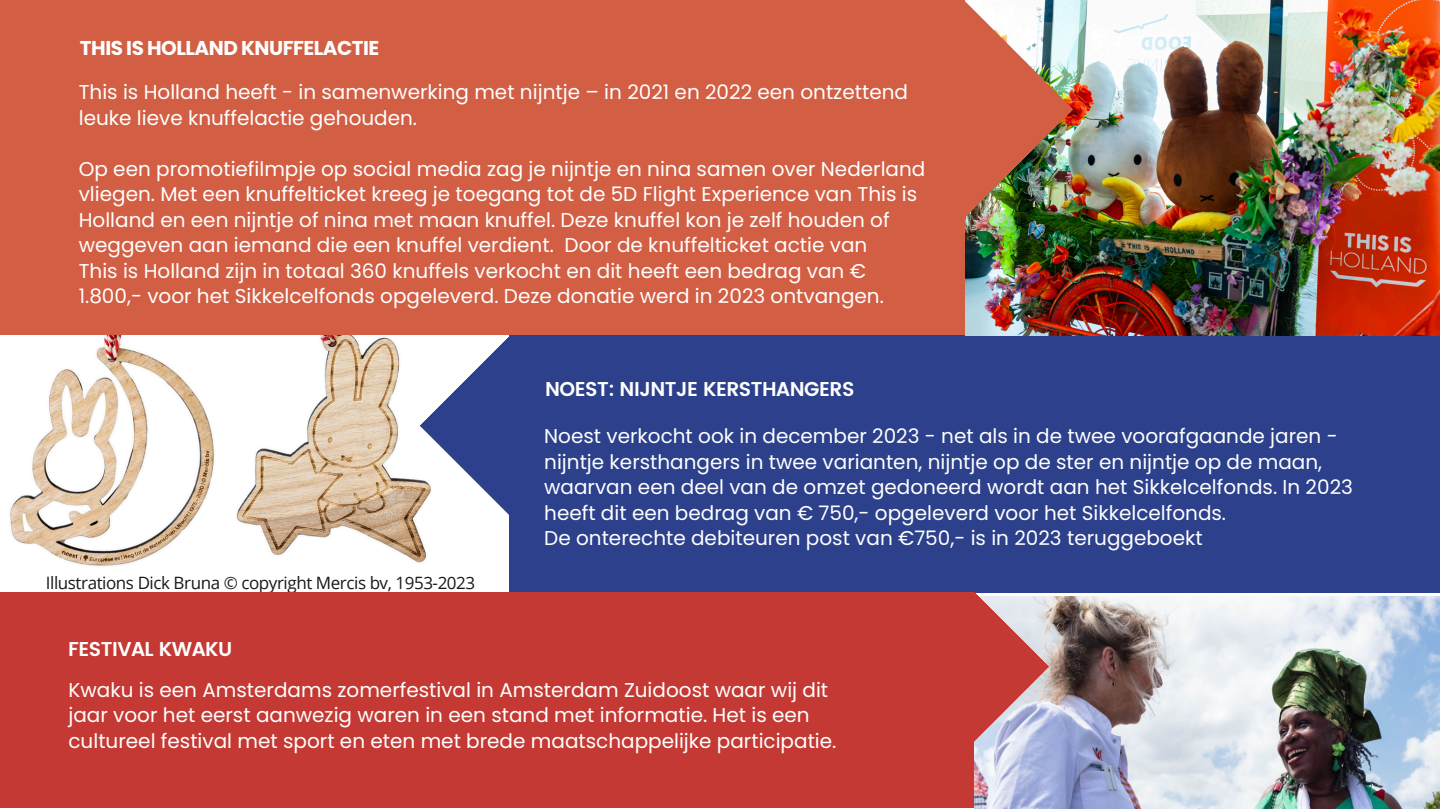
<style>
.page{position:relative;width:1440px;height:810px;background:#fff}
.page>*{position:absolute;margin:0;border:0;box-sizing:border-box;transform-origin:0 0}
.t1{font:20px/25.5px "Poppins";color:#fff}
.t2{font:600 20px "Poppins";letter-spacing:-.025em;color:#fff}
.t3{font:700 20px "Poppins";letter-spacing:-.025em;color:#fff}
.t4{font:17px "Open Sans";letter-spacing:-.025em;color:#191919}
.s1{color:#13538a}
</style>
<div class="page">
<div style="left:0;top:0;width:967px;height:367px;background:#d25e44"></div>
<div style="left:509px;top:336px;width:931px;height:257px;background:#2c408b"></div>
<img style="left:965px;top:0;width:475px;height:336px">
<img style="left:965px;top:0;width:109px;height:219px">
<img style="left:0;top:336px;width:235px;height:230px">
<img style="left:235px;top:336px;width:191px;height:227px">
<svg style="left:419px;top:336px;width:90px;height:180px"></svg>
<div style="left:0;top:592px;width:974px;height:216px;background:#c43933"></div>
<img style="left:974px;top:596px;width:466px;height:212px">
<svg style="left:974px;top:592px;width:75px;height:151px;background:#cb888c"></svg>
<h1 class="t3" style="left:80px;top:34px;width:301px">THIS IS HOLLAND KNUFFELACTIE</h1>
<h1 class="t1" style="left:79px;top:80px;width:831px">This is Holland heeft - in samenwerking met nijntje – in 2021 en 2022 een ontzettend leuke lieve knuffelactie gehouden.</h1>
<h2 class="t1" style="left:79px;top:156px;width:848px">Op een promotiefilmpje op social media zag je nijntje en nina samen over Nederland vliegen. Met een knuffelticket kreeg je toegang tot de 5D Flight Experience van This is Holland en een nijntje of nina met maan knuffel. Deze knuffel kon je zelf houden of weggeven aan iemand die een knuffel verdient. Door de knuffelticket actie van<br>This is Holland zijn in totaal 360 knuffels verkocht en dit heeft een bedrag van € 1.800,- voor het Sikkelcelfonds opgeleverd. Deze donatie werd in 2023 ontvangen.</h2>
<h2 class="t2" style="left:545px;top:377px;width:311px">NOEST: NIJNTJE KERSTHANGERS</h2>
<p class="t4" style="left:46px;top:571px;width:431px">Illustrations Dick Bruna © copyright Mercis bv, 1953-2023</p>
<h2 class="t2" style="left:68px;top:637px;width:166px">FESTIVAL KWAKU</h2>
<p class="t1" style="left:544px;top:423px;width:810px">Noest verkocht ook in december 2023 - net als in de twee voorafgaande jaren - nijntje kersthangers in twee varianten, nijntje op de ster en nijntje op de maan, waarvan een deel van de omzet gedoneerd wordt aan het Sikkelcelfonds. In 2023 heeft dit een bedrag van € 750,- opgeleverd voor het Sikkelcelfonds.<br>De onterechte debiteuren post van €750,- is in 2023 teruggeboekt<span class="s1">.</span></p>
<h1 class="t1" style="left:69px;top:677px;width:769px">Kwaku is een Amsterdams zomerfestival in Amsterdam Zuidoost waar wij dit jaar voor het eerst aanwezig waren in een stand met informatie. Het is een cultureel festival met sport en eten met brede maatschappelijke participatie.</h1>
</div>
